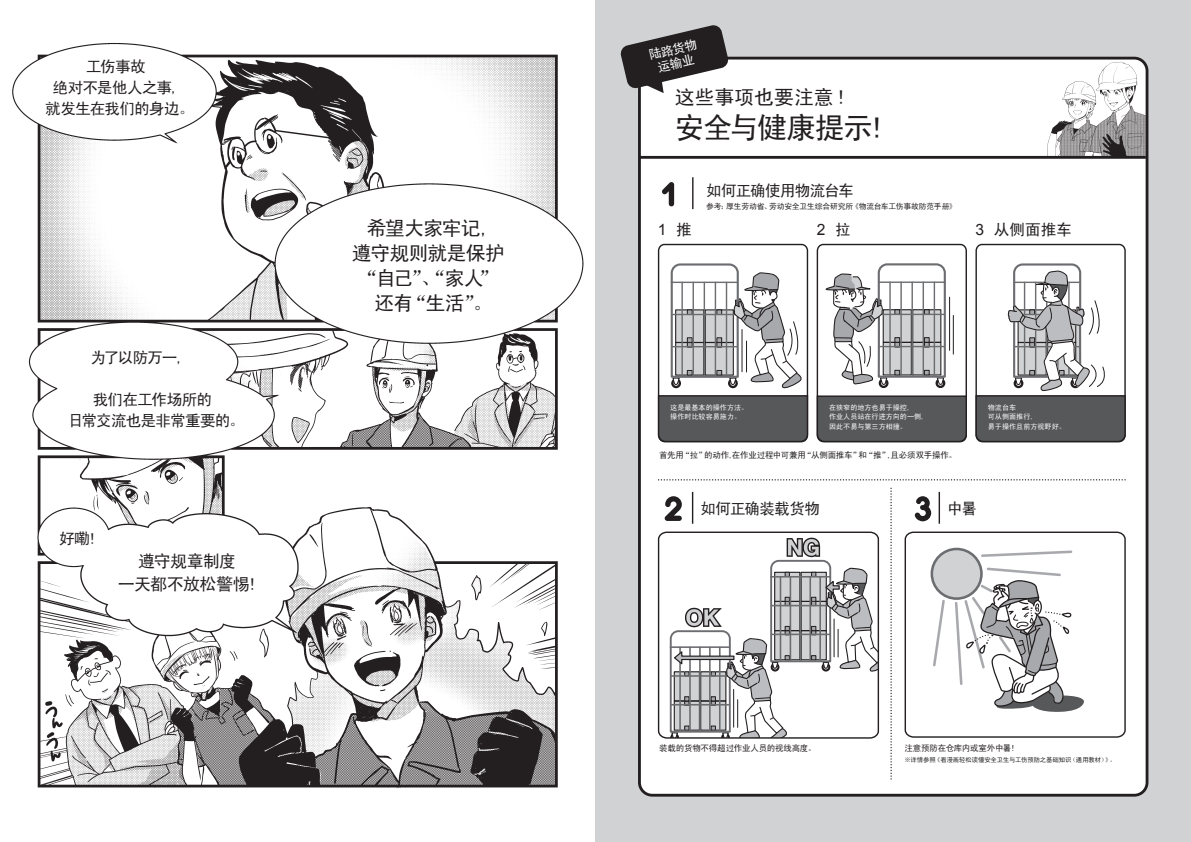
<style>
.page{position:relative;width:1191px;height:842px;background:#fff}
.page>*{position:absolute;margin:0;border:0;box-sizing:border-box;transform-origin:0 0}
.コラム_ヒント_大見出し{font:29.8px "Sim Hei";letter-spacing:-.055em;color:#231f20}
.労災_マンガセリフsimhei_L2{font:19.8px "Sim Hei";letter-spacing:-.045em;color:#231f20}
.コラム_ヒント_大見出し_サブ{font:19.8px "Sim Hei";color:#231f20}
.労災_マンガセリフsimhei_L1{font:17px "Sim Hei";letter-spacing:-.04em;color:#231f20}
.労災_マンガ_simhei_基本{font:15.6px "Sim Hei";letter-spacing:-.05em;color:#231f20}
.コラム_ポイント_中見出し{font:15.6px "Sim Hei";letter-spacing:-.05em;color:#231f20}
.コラム_ヒント_小見出し{font:15.6px "Sim Hei";color:#231f20}
.コラム_ポイント_中見出し-2{font:15.6px "Arial";color:#231f20}
.コラム_事業名{font:12.8px "Sim Hei";color:#fff}
.コラム_ヒント_説明{font:8.5px "Sim Hei";letter-spacing:-.03em;color:#231f20}
.コラム_注釈_11Q{font:7.8px "Sim Hei";letter-spacing:-.025em;color:#231f20}
.コラム_ヒント_説明2{font:7.1px "Sim Hei";color:#fff}
.コラム_注釈_9Q{font:6.4px "Sim Hei";letter-spacing:-.02em;color:#231f20}
</style>
<div class="page">
<div style="left:595px;top:0;width:596px;height:842px;background:#d1d2d4"></div>
<div style="left:639px;top:58px;width:508px;height:737px;background:#fff;border-radius:13px"></div>
<div style="left:638px;top:57px;width:510px;height:740px;border:3px solid #231f20;border-radius:13px"></div>
<svg style="left:658px;top:479px;width:468px;height:1px"></svg>
<svg style="left:890px;top:488px;width:2px;height:292px"></svg>
<svg style="left:904px;top:531px;width:222px;height:207px"></svg>
<svg style="left:818px;top:262px;width:128px;height:126px"></svg>
<hr style="left:949px;top:297px;width:1px;height:53px;background:#231f20">
<hr style="left:953px;top:315px;width:1px;height:39px;background:#231f20">
<div style="left:816px;top:244px;width:151px;height:198px;border:1px solid #231f20;border-radius:6px"></div>
<svg style="left:657px;top:531px;width:222px;height:208px"></svg>
<hr style="left:639px;top:156px;width:506px;height:3px;background:#231f20">
<img style="left:1034px;top:58px;width:111px;height:98px">
<svg style="left:914px;top:496px;width:17px;height:25px"></svg>
<svg style="left:664px;top:496px;width:18px;height:25px"></svg>
<svg style="left:662px;top:182px;width:12px;height:24px"></svg>
<hr style="left:692px;top:177px;width:1px;height:32px;background:#231f20">
<hr style="left:692px;top:492px;width:1px;height:32px;background:#231f20">
<hr style="left:938px;top:492px;width:2px;height:32px;background:#231f20">
<svg style="left:657px;top:263px;width:152px;height:180px"></svg>
<svg style="left:816px;top:395px;width:151px;height:48px;background:#575759"></svg>
<svg style="left:975px;top:263px;width:151px;height:180px"></svg>
<img style="left:12px;top:43px;width:572px;height:745px">
<svg style="left:620px;top:25px;width:109px;height:68px"></svg>
<p class="労災_マンガ_simhei_基本" style="left:86px;top:58px;width:61px">工伤事故</p>
<p class="労災_マンガ_simhei_基本" style="left:53px;top:79px;width:128px">绝对不是他人之事,</p>
<p class="労災_マンガ_simhei_基本" style="left:45px;top:101px;width:150px">就发生在我们的身边。</p>
<p class="労災_マンガ_simhei_基本" style="left:91px;top:350px;width:95px">为了以防万一,</p>
<p class="労災_マンガ_simhei_基本" style="left:93px;top:391px;width:121px">我们在工作场所的</p>
<p class="労災_マンガ_simhei_基本" style="left:68px;top:413px;width:178px">日常交流也是非常重要的。</p>
<p class="労災_マンガ_simhei_基本" style="left:59px;top:530px;width:39px">好嘞!</p>
<p class="労災_マンガセリフsimhei_L1" style="left:138px;top:552px;width:100px">遵守规章制度</p>
<p class="労災_マンガセリフsimhei_L1" style="left:118px;top:576px;width:140px">一天都不放松警惕!</p>
<p class="労災_マンガセリフsimhei_L2" style="left:367px;top:218px;width:125px">希望大家牢记,</p>
<p class="労災_マンガセリフsimhei_L2" style="left:352px;top:243px;width:155px">遵守规则就是保护</p>
<p class="労災_マンガセリフsimhei_L2" style="left:359px;top:268px;width:141px">“自己”、“家人”</p>
<p class="労災_マンガセリフsimhei_L2" style="left:374px;top:293px;width:120px">还有“生活”。</p>
<p class="コラム_事業名" style="left:647px;top:49px;width:50px;rotate:-13deg">陆路货物</p>
<p class="コラム_ヒント_大見出し_サブ" style="left:675px;top:87px;width:173px">这些事项也要注意 !</p>
<p class="コラム_ヒント_大見出し" style="left:675px;top:112px;width:211px">安全与健康提示!</p>
<p class="コラム_ポイント_中見出し" style="left:706px;top:183px;width:149px">如何正确使用物流台车</p>
<p class="コラム_注釈_11Q" style="left:706px;top:202px;width:252px">参考：厚生劳动省、劳动安全卫生综合研究所《物流台车工伤事故防范手册》</p>
<p class="コラム_ポイント_中見出し-2" style="left:658px;top:219px;width:10px">1</p>
<p class="コラム_ヒント_小見出し" style="left:676px;top:221px;width:17px">推</p>
<p class="コラム_ポイント_中見出し-2" style="left:816px;top:219px;width:10px">2</p>
<p class="コラム_ヒント_小見出し" style="left:835px;top:221px;width:17px">拉</p>
<p class="コラム_ポイント_中見出し-2" style="left:975px;top:219px;width:10px">3</p>
<p class="コラム_ヒント_小見出し" style="left:994px;top:221px;width:79px">从侧面推车</p>
<p class="コラム_ヒント_説明2" style="left:670px;top:404px;width:79px">这是最基本的操作方法。</p>
<p class="コラム_ヒント_説明2" style="left:670px;top:413px;width:72px">操作时比较容易施力。</p>
<p class="コラム_ヒント_説明2" style="left:829px;top:404px;width:83px">在狭窄的地方也易于操控,</p>
<p class="コラム_ヒント_説明2" style="left:829px;top:413px;width:97px">作业人员站在行进方向的一侧,</p>
<p class="コラム_ヒント_説明2" style="left:829px;top:422px;width:79px">因此不易与第三方相撞。</p>
<p class="コラム_ヒント_説明" style="left:659px;top:451px;width:299px">首先用“拉”的动作,在作业过程中可兼用“从侧面推车”和“推”,且必须双手操作。</p>
<p class="コラム_ヒント_説明2" style="left:988px;top:404px;width:30px">物流台车</p>
<p class="コラム_ヒント_説明2" style="left:988px;top:413px;width:48px">可从侧面推行,</p>
<p class="コラム_ヒント_説明2" style="left:988px;top:422px;width:79px">易于操作且前方视野好。</p>
<p class="コラム_ポイント_中見出し" style="left:700px;top:501px;width:121px">如何正确装载货物</p>
<p class="コラム_ポイント_中見出し" style="left:947px;top:501px;width:31px">中暑</p>
<p class="コラム_ヒント_説明" style="left:659px;top:744px;width:158px">装载的货物不得超过作业人员的视线高度。</p>
<p class="コラム_ヒント_説明" style="left:904px;top:744px;width:112px">注意预防在仓库内或室外中暑!</p>
<p class="コラム_注釈_9Q" style="left:904px;top:756px;width:213px">※详情参照《看漫画轻松读懂安全卫生与工伤预防之基础知识（通用教材）》。</p>
</div>
